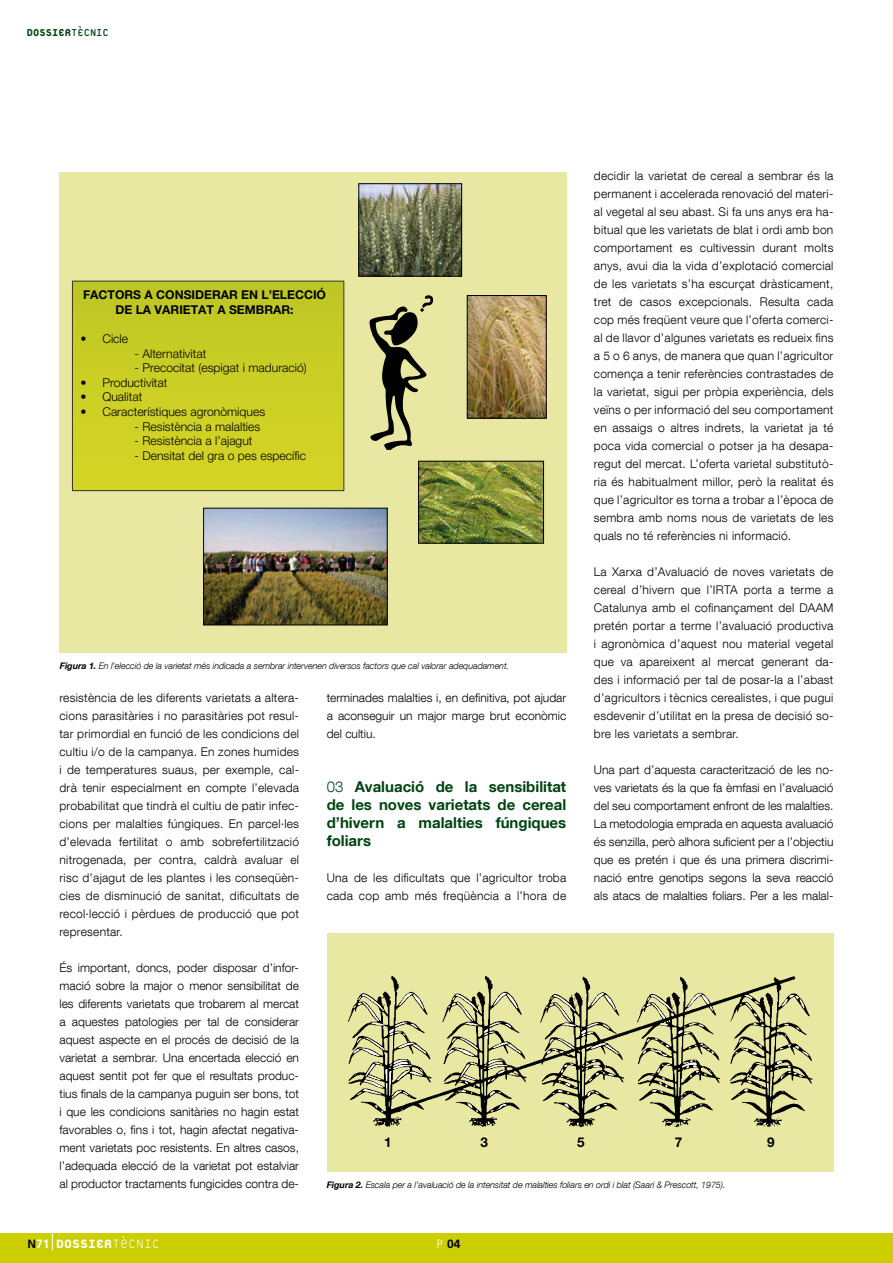
<style>
.page{position:relative;width:893px;height:1263px;background:#fff}
.page>*{position:absolute;margin:0;border:0;box-sizing:border-box;transform-origin:0 0}
.t1{font:800 18px "Platelet";color:#fff;scale:.96 1}
.t2{font:700 15px/18px "Helvetica Neue LT Com";color:#041;text-align:justify}
.t3{font:800 15px "Platelet";color:#041;scale:.91 1}
.t4{font:700 13.5px "Helvetica Neue LT Pro";color:#000}
.t5{font:300 12.15px "Helvetica Neue LT Pro";color:#000}
.t6{font:700 12.15px/14.5px "Helvetica Neue LT Pro";color:#000;text-align:center}
.t7{font:300 12px/18px "Helvetica Neue LT Com";letter-spacing:.02em;color:#000;text-align:justify}
.t8{font:700 12px "Frutiger";color:#000}
.t9{font:italic 300 9px "Helvetica Neue LT Com";letter-spacing:-.01em;color:#000}
.s1{font-weight:400}
.s2{font-weight:700}
.s3{font-weight:300}
.s4{font-family:"Frutiger";font-weight:700;font-size:12px;color:#000}
.s5{font-family:"Frutiger";font-weight:700;font-size:12px}
</style>
<div class="page">
<div style="left:0;top:1233px;width:893px;height:30px;background:#cdce00"></div>
<svg style="left:437px;top:1239px;width:5px;height:9px"></svg>
<svg style="left:52px;top:1233px;width:1px;height:17px"></svg>
<svg style="left:113px;top:1236px;width:45px;height:12px"></svg>
<div style="left:59px;top:172px;width:507px;height:481px;background:#e9e8a3"></div>
<svg style="left:369px;top:295px;width:64px;height:154px"></svg>
<img style="left:469px;top:297px;width:76px;height:120px">
<div style="left:467px;top:295px;width:80px;height:124px;border:1px solid #000"></div>
<img style="left:360px;top:185px;width:100px;height:89px">
<div style="left:358px;top:183px;width:104px;height:93px;border:1px solid #000"></div>
<img style="left:420px;top:463px;width:122px;height:78px">
<div style="left:418px;top:461px;width:126px;height:82px;border:1px solid #000"></div>
<img style="left:205px;top:510px;width:181px;height:113px">
<div style="left:203px;top:508px;width:185px;height:117px;border:1px solid #000"></div>
<div style="left:72px;top:281px;width:272px;height:210px;background:linear-gradient(to right,#cace25,#cace25)"></div>
<div style="left:327px;top:933px;width:506px;height:238px;background:#e9e8a3"></div>
<svg style="left:348px;top:975px;width:465px;height:152px"></svg>
<svg style="left:758px;top:1120px;width:8px;height:6px"></svg>
<svg style="left:773px;top:1118px;width:6px;height:8px"></svg>
<svg style="left:577px;top:1118px;width:16px;height:8px"></svg>
<svg style="left:666px;top:1118px;width:22px;height:9px"></svg>
<svg style="left:473px;top:1119px;width:17px;height:6px"></svg>
<svg style="left:545px;top:993px;width:74px;height:118px"></svg>
<svg style="left:690px;top:1104px;width:16px;height:6px"></svg>
<svg style="left:448px;top:992px;width:73px;height:120px"></svg>
<svg style="left:730px;top:985px;width:80px;height:122px"></svg>
<svg style="left:638px;top:994px;width:76px;height:104px"></svg>
<svg style="left:353px;top:991px;width:74px;height:134px"></svg>
<p class="t3" style="left:27px;top:26px;width:92px">DOSSIER<span class="s1">TÈCNIC</span></p>
<p class="t7" style="left:594px;top:166px;width:241px">decidir la varietat de cereal a sembrar és la permanent i accelerada renovació del materi&shy;al vegetal al seu abast. Si fa uns anys era ha&shy;bitual que les varietats de blat i ordi amb bon comportament es cultivessin durant molts anys, avui dia la vida d’explotació comercial de les varietats s’ha escurçat dràsticament, tret de casos excepcionals. Resulta cada cop més freqüent veure que l’oferta comerci&shy;al de llavor d’algunes varietats es redueix fins a 5 o 6 anys, de manera que quan l’agricultor comença a tenir referències contrastades de la varietat, sigui per pròpia experiència, dels veïns o per informació del seu comportament en assaigs o altres indrets, la varietat ja té poca vida comercial o potser ja ha desapa&shy;regut del mercat. L’oferta varietal substitutò&shy;ria és habitualment millor, però la realitat és que l’agricultor es torna a trobar a l’època de sembra amb noms nous de varietats de les quals no té referències ni informació.</p>
<p class="t7" style="left:594px;top:562px;width:241px">La Xarxa d’Avaluació de noves varietats de cereal d’hivern que l’IRTA porta a terme a Catalunya amb el cofinançament del DAAM pretén portar a terme l’avaluació productiva i agronòmica d’aquest nou material vegetal que va apareixent al mercat generant da&shy;des i informació per tal de posar-la a l’abast d’agricultors i tècnics cerealistes, i que pugui esdevenir d’utilitat en la presa de decisió so&shy;bre les varietats a sembrar.</p>
<p class="t7" style="left:594px;top:760px;width:241px">Una part d’aquesta caracterització de les no&shy;ves varietats és la que fa èmfasi en l’avaluació del seu comportament enfront de les malalties.<br>La metodologia emprada en aquesta avaluació és senzilla, però alhora suficient per a l’objectiu que es pretén i que és una primera discrimi&shy;nació entre genotips segons la seva reacció als atacs de malalties foliars. Per a les malal-</p>
<p class="t6" style="left:83px;top:287px;width:245px">FACTORS A CONSIDERAR EN L’ELECCIÓ<br>DE LA VARIETAT A SEMBRAR:</p>
<p class="t5" style="left:81px;top:331px;width:49px">• Cicle</p>
<p class="t5" style="left:135px;top:346px;width:73px">- Alternativitat</p>
<p class="t5" style="left:135px;top:360px;width:174px">- Precocitat (espigat i maduració)</p>
<p class="t5" style="left:81px;top:375px;width:88px">• Productivitat</p>
<p class="t5" style="left:81px;top:390px;width:63px">• Qualitat</p>
<p class="t5" style="left:81px;top:404px;width:186px">• Característiques agronòmiques</p>
<p class="t5" style="left:135px;top:419px;width:127px">- Resistència a malalties</p>
<p class="t5" style="left:135px;top:433px;width:119px">- Resistència a l’ajagut</p>
<p class="t5" style="left:135px;top:448px;width:173px">- Densitat del gra o pes específic</p>
<p class="t9" style="left:60px;top:660px;width:451px"><span class="s2">Figura 1.</span> En l’elecció de la varietat més indicada a sembrar intervenen diversos factors que cal valorar adequadament.</p>
<p class="t7" style="left:60px;top:688px;width:241px">resistència de les diferents varietats a altera&shy;cions parasitàries i no parasitàries pot resul&shy;tar primordial en funció de les condicions del cultiu i/o de la campanya. En zones humides i de temperatures suaus, per exemple, cal&shy;drà tenir especialment en compte l’elevada probabilitat que tindrà el cultiu de patir infec&shy;cions per malalties fúngiques. En parcel·les d’elevada fertilitat o amb sobrefertilització nitrogenada, per contra, caldrà avaluar el risc d’ajagut de les plantes i les conseqüèn&shy;cies de disminució de sanitat, dificultats de recol·lecció i pèrdues de producció que pot representar.</p>
<p class="t7" style="left:60px;top:958px;width:241px">És important, doncs, poder disposar d’infor&shy;mació sobre la major o menor sensibilitat de les diferents varietats que trobarem al mercat a aquestes patologies per tal de considerar aquest aspecte en el procés de decisió de la varietat a sembrar. Una encertada elecció en aquest sentit pot fer que el resultats produc&shy;tius finals de la campanya puguin ser bons, tot i que les condicions sanitàries no hagin estat favorables o, fins i tot, hagin afectat negativa&shy;ment varietats poc resistents. En altres casos, l’adequada elecció de la varietat pot estalviar al productor tractaments fungicides contra de-</p>
<p class="t7" style="left:327px;top:688px;width:241px">terminades malalties i, en definitiva, pot ajudar a aconseguir un major marge brut econòmic del cultiu.</p>
<p class="t2" style="left:327px;top:777px;width:241px"><span class="s3">03</span> Avaluació de la sensibilitat de les noves varietats de cereal d’hivern a malalties fúngiques foliars</p>
<p class="t7" style="left:327px;top:868px;width:241px">Una de les dificultats que l’agricultor troba cada cop amb més freqüència a l’hora de</p>
<p class="t4" style="left:384px;top:1134px;width:9px">1</p>
<p class="t4" style="left:481px;top:1134px;width:9px">3</p>
<p class="t4" style="left:577px;top:1134px;width:9px">5</p>
<p class="t4" style="left:675px;top:1134px;width:9px">7</p>
<p class="t4" style="left:767px;top:1134px;width:9px">9</p>
<p class="t9" style="left:327px;top:1179px;width:400px"><span class="s2">Figura 2.</span> Escala per a l’avaluació de la intensitat de malalties foliars en ordi i blat (Saari &amp; Prescott, 1975).</p>
<h1 class="t1" style="left:28px;top:1235px;width:89px"><span class="s4">N</span><span class="s5">71</span> DOSSIER</h1>
<p class="t8" style="left:447px;top:1237px;width:15px">04</p>
</div>
